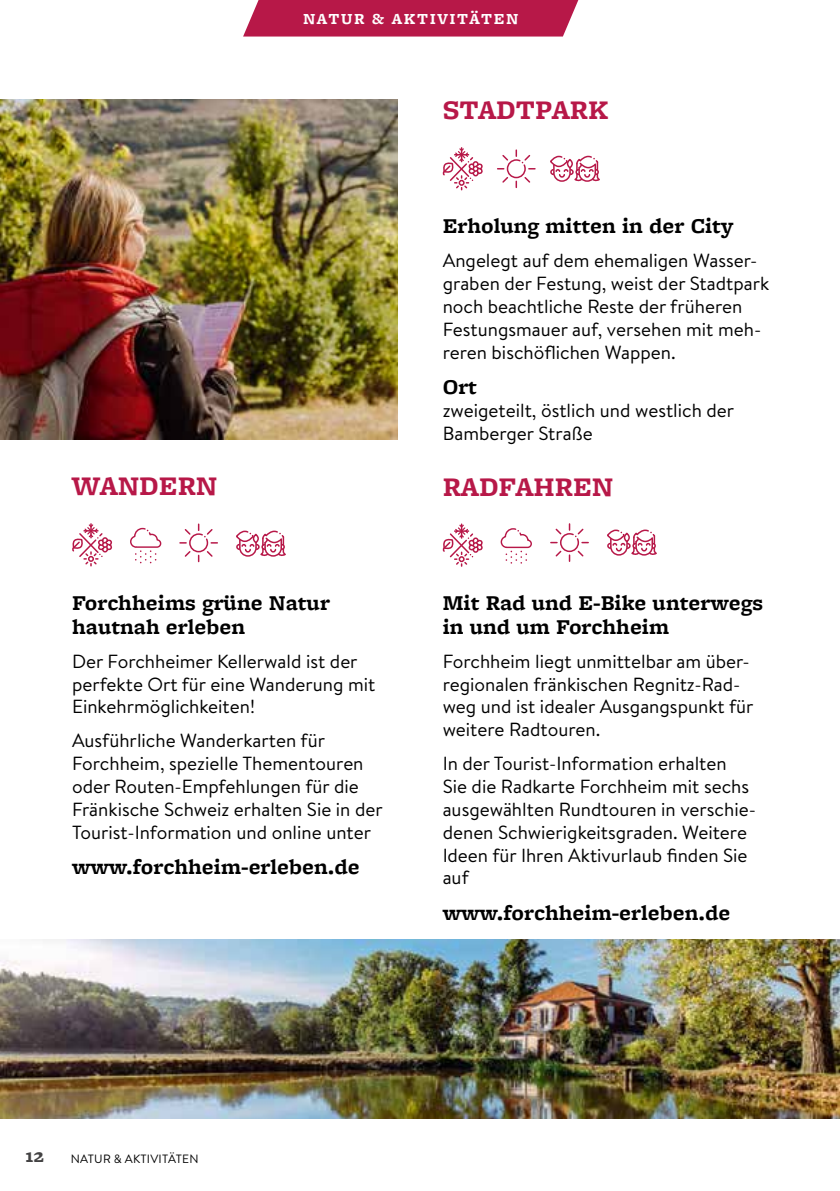
<style>
.page{position:relative;width:840px;height:1191px;background:#fff}
.page>*{position:absolute;margin:0;border:0;box-sizing:border-box;transform-origin:0 0}
.t1{font:700 28px "Freight Micro Pro";color:#b71848}
.t2{font:700 22px/24px "Freight Micro Pro";color:#000}
.t3{font:700 20px "Freight Micro Pro";color:#434243}
.t4{font:19px/22.8px "Brandon Text";color:#000}
.t5{font:700 16px "Freight Micro Pro";letter-spacing:.1em;color:#fff}
.t6{font:12px "Brandon Text";letter-spacing:.02em;color:#000}
</style>
<div class="page">
<svg style="left:550px;top:524px;width:38px;height:37px"></svg>
<img style="left:0;top:939px;width:839px;height:180px">
<img style="left:0;top:100px;width:397px;height:339px">
<svg style="left:442px;top:523px;width:41px;height:43px"></svg>
<svg style="left:500px;top:528px;width:32px;height:35px"></svg>
<svg style="left:180px;top:524px;width:37px;height:37px"></svg>
<svg style="left:72px;top:523px;width:41px;height:43px"></svg>
<svg style="left:236px;top:530px;width:50px;height:27px"></svg>
<svg style="left:130px;top:527px;width:32px;height:36px"></svg>
<svg style="left:243px;top:0;width:335px;height:37px;background:#bb2552"></svg>
<svg style="left:497px;top:150px;width:37px;height:37px"></svg>
<svg style="left:442px;top:147px;width:41px;height:43px"></svg>
<svg style="left:550px;top:155px;width:50px;height:27px"></svg>
<svg style="left:607px;top:529px;width:50px;height:27px"></svg>
<p class="t5" style="left:303px;top:7px;width:217px">NATUR &amp; AKTIVITÄTEN</p>
<h1 class="t1" style="left:442px;top:91px;width:167px">STADTPARK</h1>
<h1 class="t1" style="left:72px;top:467px;width:147px">WANDERN</h1>
<p class="t2" style="left:72px;top:590px;width:259px">Forchheims grüne Natur hautnah erleben</p>
<p class="t4" style="left:72px;top:649px;width:304px">Der Forchheimer Kellerwald ist der perfekte Ort für eine Wanderung mit<br>Einkehrmöglichkeiten!</p>
<p class="t4" style="left:72px;top:729px;width:312px">Ausführliche Wanderkarten für Forchheim, spezielle Thementouren oder Routen-Empfehlungen für die Fränkische Schweiz erhalten Sie in der Tourist-Information und online unter</p>
<p class="t2" style="left:72px;top:854px;width:289px">www.forchheim-erleben.de</p>
<p class="t2" style="left:442px;top:214px;width:292px">Erholung mitten in der City</p>
<p class="t4" style="left:442px;top:249px;width:328px">Angelegt auf dem ehemaligen Wasser&shy;graben der Festung, weist der Stadtpark noch beachtliche Reste der früheren Festungsmauer auf, versehen mit meh&shy;reren bischöflichen Wappen.</p>
<p class="t2" style="left:442px;top:374px;width:36px">Ort</p>
<p class="t4" style="left:442px;top:398px;width:293px">zweigeteilt, östlich und westlich der<br>Bamberger Straße</p>
<h1 class="t1" style="left:442px;top:467px;width:172px">RADFAHREN</h1>
<p class="t2" style="left:442px;top:590px;width:322px">Mit Rad und E-Bike unterwegs in und um Forchheim</p>
<p class="t4" style="left:442px;top:649px;width:312px">Forchheim liegt unmittelbar am über&shy;regionalen fränkischen Regnitz-Rad&shy;weg und ist idealer Ausgangspunkt für weitere Radtouren.</p>
<p class="t4" style="left:442px;top:751px;width:314px">In der Tourist-Information erhalten<br>Sie die Radkarte Forchheim mit sechs ausgewählten Rundtouren in verschie&shy;denen Schwierigkeitsgraden. Weitere<br>Ideen für Ihren Aktivurlaub finden Sie auf</p>
<p class="t2" style="left:442px;top:900px;width:289px">www.forchheim-erleben.de</p>
<p class="t3" style="left:25px;top:1141px;width:20px">12</p>
<p class="t6" style="left:71px;top:1150px;width:129px">NATUR &amp; AKTIVITÄTEN</p>
</div>
